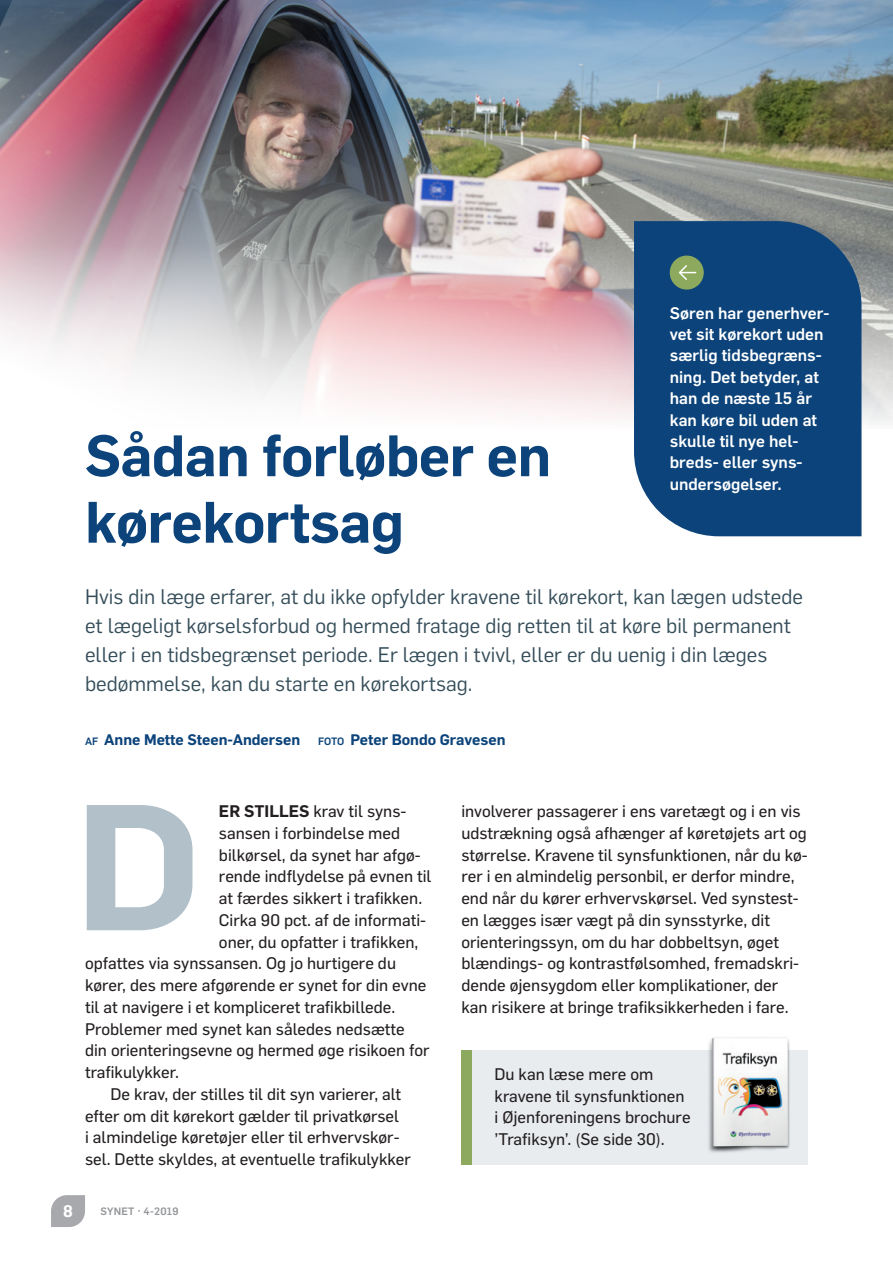
<style>
.page{position:relative;width:893px;height:1263px;background:#fff}
.page>*{position:absolute;margin:0;border:0;box-sizing:border-box;transform-origin:0 0}
.t1{font:600 175.65px "Flama";color:#b1c0c9;scale:1.05 1}
.t2{font:600 57.3px/66.4px "Flama";letter-spacing:-.01em;color:#0b437a}
.t3{font:20.7px/28.8px "Flama";color:#344d59}
.t4{font:16.5px/21.8px "Flama Basic";color:#231f20}
.t5{font:500 16.5px/21.5px "Flama";color:#fff}
.t6{font:600 16.5px "Flama";color:#fff}
.t7{font:600 15px "Flama";color:#0b437a}
.t8{font:500 10.5px "Flama";letter-spacing:.025em;color:#939598}
.s1{font-weight:500;font-size:10.5px}
.s2{font-family:"Flama";font-weight:600}
</style>
<div class="page">
<img style="left:0;top:0;width:893px;height:537px">
<div style="left:461px;top:1050px;width:347px;height:114px;background:#e9ecef"></div>
<div style="left:461px;top:1050px;width:11px;height:114px;background:#8da95e"></div>
<img style="left:708px;top:1037px;width:82px;height:116px">
<div style="left:634px;top:221px;width:227px;height:315px;background:#0b437a"></div>
<div style="left:670px;top:256px;width:34px;height:34px;background:#8da95e;border-radius:50%"></div>
<svg style="left:678px;top:265px;width:18px;height:15px"></svg>
<svg style="left:51px;top:1195px;width:34px;height:32px"></svg>
<h2 class="t2" style="left:85px;top:418px;width:468px">Sådan forløber en kørekortsag</h2>
<p class="t5" style="left:670px;top:301px;width:161px">Søren har generhver&shy;vet sit kørekort uden særlig tidsbegræns&shy;ning. Det betyder, at han de næste 15 år kan køre bil uden at skulle til nye hel&shy;breds- eller syns&shy;undersøgelser.</p>
<p class="t3" style="left:85px;top:581px;width:719px">Hvis din læge erfarer, at du ikke opfylder kravene til kørekort, kan lægen udstede et lægeligt kørselsforbud og hermed fratage dig retten til at køre bil permanent eller i en tidsbegrænset periode. Er lægen i tvivl, eller er du uenig i din læges bedømmelse, kan du starte en kørekortsag.</p>
<p class="t7" style="left:85px;top:728px;width:422px"><span class="s1">AF</span> Anne Mette Steen-Andersen <span class="s1">FOTO</span> Peter Bondo Gravesen</p>
<h1 class="t1" style="left:74px;top:741px;width:123px">D</h1>
<p class="t4" style="left:219px;top:799px;width:189px"><span class="s2">ER STILLES</span> krav til syns-</p>
<p class="t4" style="left:219px;top:821px;width:183px">sansen i forbindelse med</p>
<p class="t4" style="left:219px;top:843px;width:203px">bilkørsel, da synet har afgø-</p>
<p class="t4" style="left:219px;top:864px;width:214px">rende indflydelse på evnen til</p>
<p class="t4" style="left:219px;top:886px;width:205px">at færdes sikkert i trafikken.</p>
<p class="t4" style="left:219px;top:908px;width:209px">Cirka 90 pct. af de informati-</p>
<p class="t4" style="left:219px;top:930px;width:201px">oner, du opfatter i trafikken,</p>
<p class="t4" style="left:85px;top:951px;width:312px">opfattes via synssansen. Og jo hurtigere du</p>
<p class="t4" style="left:85px;top:973px;width:343px">kører, des mere afgørende er synet for din evne</p>
<p class="t4" style="left:85px;top:995px;width:312px">til at navigere i et kompliceret trafikbillede.</p>
<p class="t4" style="left:85px;top:1017px;width:321px">Problemer med synet kan således nedsætte</p>
<p class="t4" style="left:85px;top:1038px;width:346px">din orienteringsevne og hermed øge risikoen for</p>
<p class="t4" style="left:85px;top:1060px;width:95px">trafikulykker.</p>
<p class="t4" style="left:111px;top:1082px;width:292px">De krav, der stilles til dit syn varierer, alt</p>
<p class="t4" style="left:85px;top:1104px;width:316px">efter om dit kørekort gælder til privatkørsel</p>
<p class="t4" style="left:85px;top:1125px;width:316px">i almindelige køretøjer eller til erhvervskør-</p>
<p class="t4" style="left:85px;top:1147px;width:327px">sel. Dette skyldes, at eventuelle trafikulykker</p>
<p class="t6" style="left:63px;top:1199px;width:11px">8</p>
<p class="t8" style="left:100px;top:1204px;width:80px">SYNET · 4-2019</p>
<p class="t4" style="left:461px;top:799px;width:348px">involverer passagerer i ens varetægt og i en vis udstrækning også afhænger af køretøjets art og størrelse. Kravene til synsfunktionen, når du kø&shy;rer i en almindelig personbil, er derfor mindre, end når du kører erhvervskørsel. Ved synstest&shy;en lægges især vægt på din synsstyrke, dit orienteringssyn, om du har dobbeltsyn, øget blændings- og kontrastfølsomhed, fremadskri&shy;dende øjensygdom eller komplikationer, der kan risikere at bringe trafiksikkerheden i fare.</p>
<p class="t4" style="left:495px;top:1062px;width:198px">Du kan læse mere om kravene til synsfunktionen i Øjenforeningens brochure ’Trafiksyn’. (Se side 30).</p>
</div>
